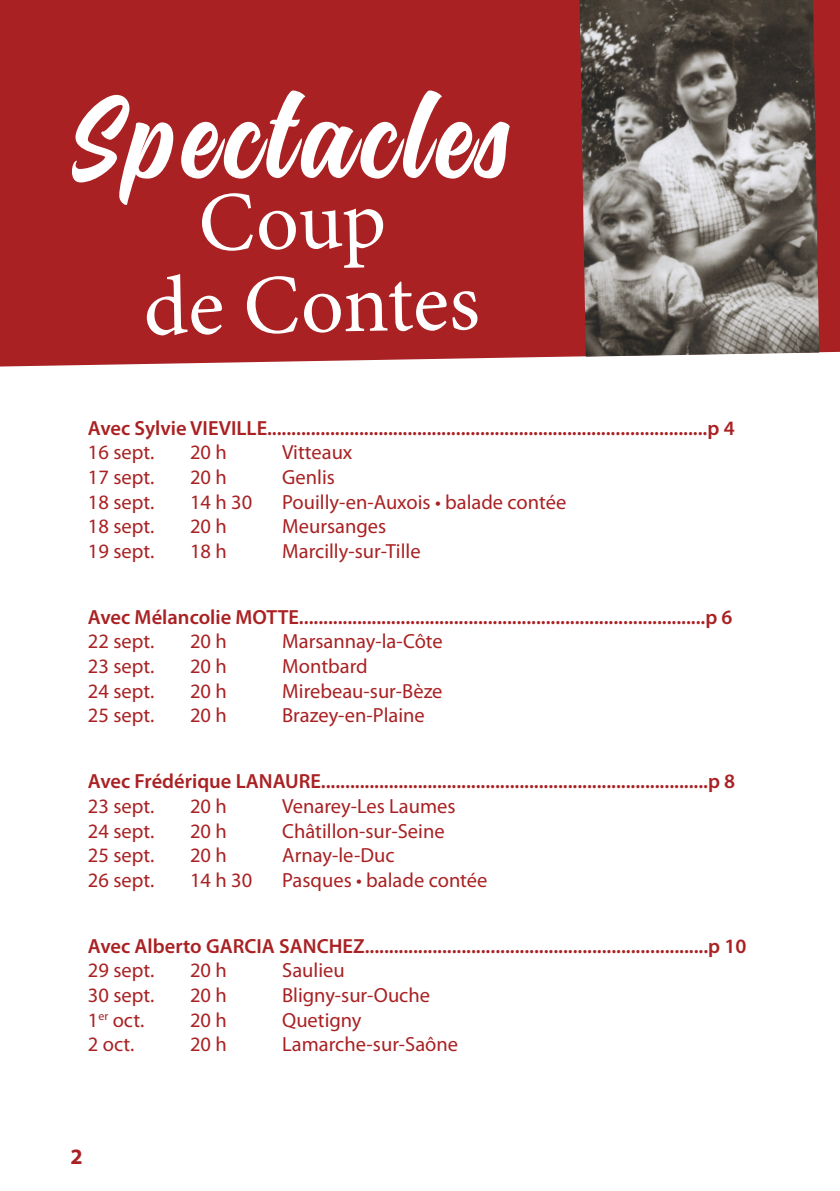
<style>
.page{position:relative;width:840px;height:1191px;background:#fff}
.page>*{position:absolute;margin:0;border:0;box-sizing:border-box;transform-origin:0 0}
.t1{font:116px "Montana";letter-spacing:.06em;color:#fff}
.t2{font:84.4px "Minion Pro";color:#fff}
.t3{font:700 22px "Myriad Pro";color:#a92123}
.t4{font:600 20.4px/24.6px "Myriad Pro";color:#a92123}
.t5{font:20.4px "Myriad Pro";color:#a92123}
.s1{font-weight:400}
</style>
<div class="page">
<div style="left:0;top:0;width:839px;height:366px;background:#a92123"></div>
<img style="left:579px;top:0;width:239px;height:357px">
<p class="t1" style="left:72px;top:71px;width:441px">Spectacles</p>
<p class="t2" style="left:197px;top:167px;width:189px;rotate:-1deg">Coup</p>
<p class="t2" style="left:142px;top:251px;width:338px;rotate:-1deg">de Contes</p>
<p class="t4" style="left:88px;top:415px;width:647px">Avec Sylvie VIEVILLE...........................................................................................p 4<br><span class="s1">16 sept.</span></p>
<p class="t5" style="left:190px;top:440px;width:38px">20 h</p>
<p class="t5" style="left:282px;top:440px;width:72px">Vitteaux</p>
<p class="t5" style="left:88px;top:464px;width:68px">17 sept.</p>
<p class="t5" style="left:190px;top:464px;width:38px">20 h</p>
<p class="t5" style="left:282px;top:464px;width:54px">Genlis</p>
<p class="t5" style="left:88px;top:489px;width:68px">18 sept.</p>
<p class="t5" style="left:190px;top:489px;width:64px">14 h 30</p>
<p class="t5" style="left:282px;top:489px;width:285px">Pouilly-en-Auxois • balade contée</p>
<p class="t5" style="left:88px;top:513px;width:68px">18 sept.</p>
<p class="t5" style="left:190px;top:513px;width:38px">20 h</p>
<p class="t5" style="left:282px;top:513px;width:105px">Meursanges</p>
<p class="t5" style="left:88px;top:538px;width:68px">19 sept.</p>
<p class="t5" style="left:190px;top:538px;width:38px">18 h</p>
<p class="t5" style="left:282px;top:538px;width:140px">Marcilly-sur-Tille</p>
<p class="t4" style="left:88px;top:604px;width:645px">Avec Mélancolie MOTTE....................................................................................p 6</p>
<p class="t5" style="left:88px;top:629px;width:68px">22 sept.</p>
<p class="t5" style="left:190px;top:629px;width:38px">20 h</p>
<p class="t5" style="left:282px;top:629px;width:162px">Marsannay-la-Côte</p>
<p class="t5" style="left:88px;top:653px;width:68px">23 sept.</p>
<p class="t5" style="left:190px;top:653px;width:38px">20 h</p>
<p class="t5" style="left:282px;top:653px;width:87px">Montbard</p>
<p class="t5" style="left:88px;top:678px;width:68px">24 sept.</p>
<p class="t5" style="left:190px;top:678px;width:38px">20 h</p>
<p class="t5" style="left:282px;top:678px;width:162px">Mirebeau-sur-Bèze</p>
<p class="t5" style="left:88px;top:703px;width:68px">25 sept.</p>
<p class="t5" style="left:190px;top:703px;width:38px">20 h</p>
<p class="t5" style="left:282px;top:703px;width:144px">Brazey-en-Plaine</p>
<p class="t4" style="left:88px;top:768px;width:648px">Avec Frédérique LANAURE................................................................................p 8</p>
<p class="t5" style="left:88px;top:793px;width:68px">23 sept.</p>
<p class="t5" style="left:190px;top:793px;width:38px">20 h</p>
<p class="t5" style="left:282px;top:793px;width:175px">Venarey-Les Laumes</p>
<p class="t5" style="left:88px;top:818px;width:68px">24 sept.</p>
<p class="t5" style="left:190px;top:818px;width:38px">20 h</p>
<p class="t5" style="left:282px;top:818px;width:164px">Châtillon-sur-Seine</p>
<p class="t5" style="left:88px;top:842px;width:68px">25 sept.</p>
<p class="t5" style="left:190px;top:842px;width:38px">20 h</p>
<p class="t5" style="left:282px;top:842px;width:114px">Arnay-le-Duc</p>
<p class="t5" style="left:88px;top:867px;width:68px">26 sept.</p>
<p class="t5" style="left:190px;top:867px;width:64px">14 h 30</p>
<p class="t5" style="left:282px;top:867px;width:207px">Pasques • balade contée</p>
<p class="t4" style="left:88px;top:933px;width:659px">Avec Alberto GARCIA SANCHEZ.......................................................................p 10<br><span class="s1">29 sept.</span></p>
<p class="t5" style="left:190px;top:958px;width:38px">20 h</p>
<p class="t5" style="left:282px;top:958px;width:64px">Saulieu</p>
<p class="t5" style="left:88px;top:982px;width:68px">30 sept.</p>
<p class="t5" style="left:190px;top:982px;width:38px">20 h</p>
<p class="t5" style="left:282px;top:982px;width:149px">Bligny-sur-Ouche</p>
<p class="t5" style="left:88px;top:1007px;width:58px">1<sup>er</sup> oct.</p>
<p class="t5" style="left:190px;top:1007px;width:38px">20 h</p>
<p class="t5" style="left:282px;top:1007px;width:81px">Quetigny</p>
<p class="t5" style="left:88px;top:1031px;width:48px">2 oct.</p>
<p class="t5" style="left:190px;top:1031px;width:38px">20 h</p>
<p class="t5" style="left:282px;top:1031px;width:177px">Lamarche-sur-Saône</p>
<p class="t3" style="left:70px;top:1142px;width:14px">2</p>
</div>
